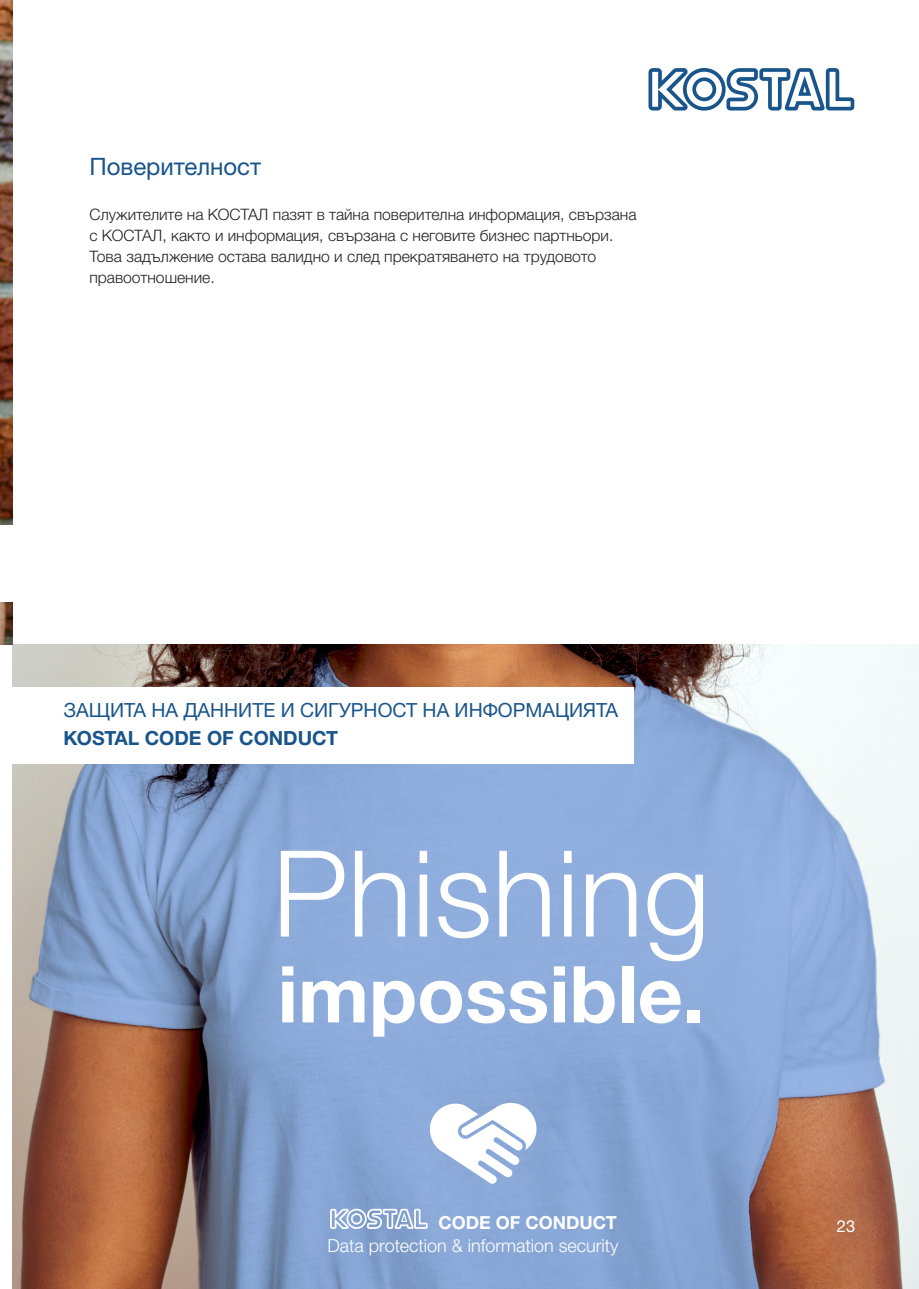
<style>
.page{position:relative;width:919px;height:1289px;background:#fff}
.page>*{position:absolute;margin:0;border:0;box-sizing:border-box;transform-origin:0 0}
.typo_shirts{font:300 120px "Helvetica Neue LTW1 G";color:#fff}
.typo_shirts-2{font:700 78.45px "Helvetica Neue LTW1 G";color:#fff}
.t1{font:24px "Helvetica Neue LTW1 G";color:#19558b}
.t2{font:19.5px "Helvetica Neue LTW1 G";color:#19558b}
.t3{font:700 19.5px "Helvetica Neue LTW1 G";color:#19558b}
.t4{font:300 18px "Helvetica Neue LTW1 G";color:#fff}
.t5{font:700 18px "Helvetica Neue LTW1 G";color:#fff}
.t6{font:16.5px "Helvetica Neue LTW1 G";color:#fff}
.fliesstext{font:300 15.75px/21px "Helvetica Neue LTW1 G";color:#231f20}
</style>
<div class="page">
<img style="left:13px;top:644px;width:905px;height:644px">
<svg style="left:330px;top:1208px;width:97px;height:20px"></svg>
<svg style="left:427px;top:1101px;width:112px;height:83px"></svg>
<img style="left:0;top:0;width:13px;height:644px">
<div style="left:0;top:525px;width:13px;height:76px;background:#fff"></div>
<div style="left:13px;top:687px;width:621px;height:76px;background:#fff"></div>
<svg style="left:648px;top:68px;width:206px;height:43px"></svg>
<h3 class="t1" style="left:89px;top:151px;width:173px">Поверителност</h3>
<p class="fliesstext" style="left:89px;top:204px;width:548px">Служителите на КОСТАЛ пазят в тайна поверителна информация, свързана с КОСТАЛ, както и информация, свързана с неговите бизнес партньори.<br>Това задължение остава валидно и след прекратяването на трудовото правоотношение.</p>
<p class="t2" style="left:63px;top:697px;width:556px">ЗАЩИТА НА ДАННИТЕ И СИГУРНОСТ НА ИНФОРМАЦИЯТА</p>
<p class="t3" style="left:63px;top:726px;width:276px">KOSTAL CODE OF CONDUCT</p>
<p class="typo_shirts" style="left:272px;top:820px;width:439px">Phishing</p>
<p class="typo_shirts-2" style="left:278px;top:946px;width:428px">impossible.</p>
<p class="t5" style="left:438px;top:1211px;width:180px">CODE OF CONDUCT</p>
<p class="t4" style="left:327px;top:1234px;width:292px">Data protection &amp; information security</p>
<p class="t6" style="left:836px;top:1216px;width:20px">23</p>
</div>
